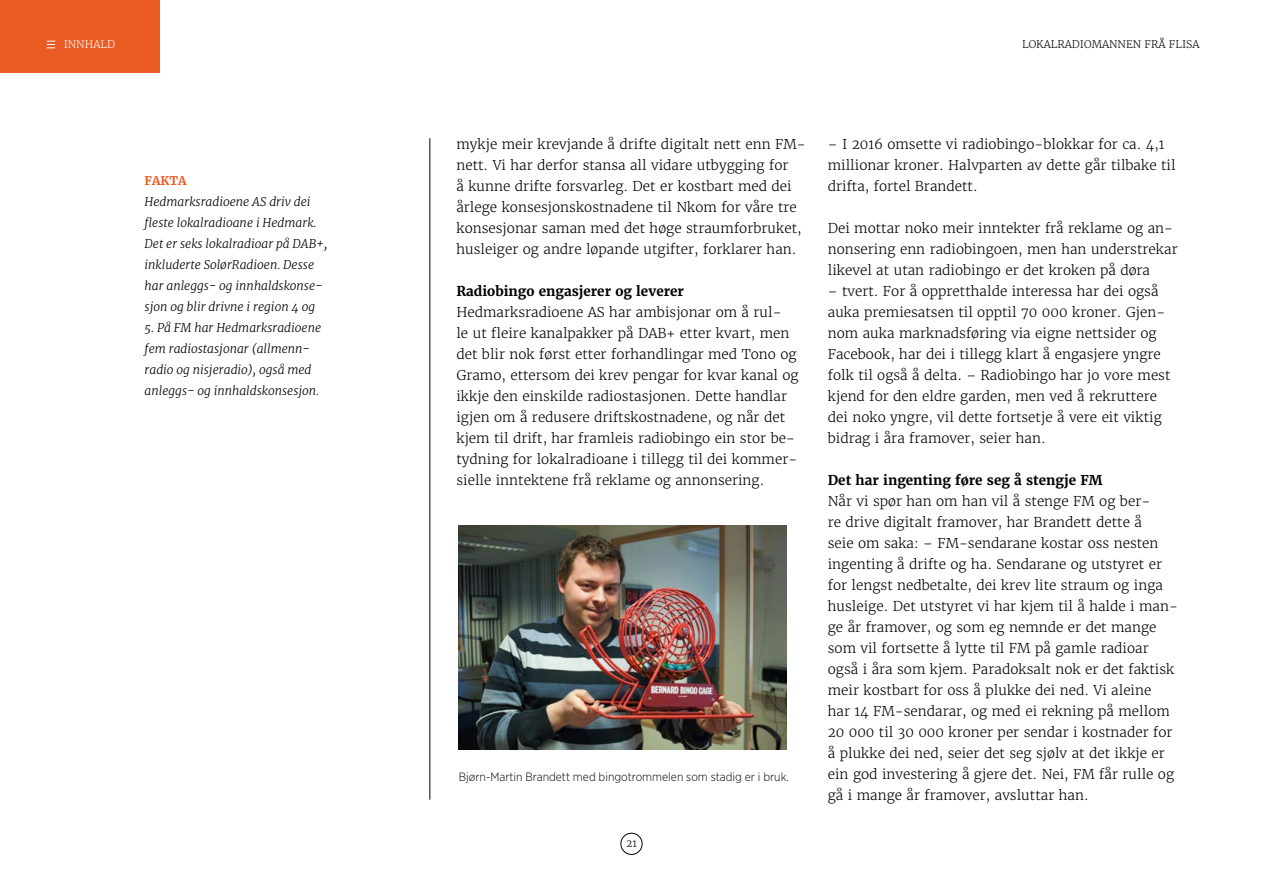
<style>
.page{position:relative;width:1263px;height:893px;background:#fff}
.page>*{position:absolute;margin:0;border:0;box-sizing:border-box;transform-origin:0 0}
.t1{font:300 13.5px/21px "Merriweather";color:#000}
.t2{font:700 13.5px "Merriweather";color:#000}
.t3{font:italic 300 12px/21px "Merriweather";color:#000}
.t4{font:300 12px "Gotham Narrow";color:#000}
.t5{font:700 12px "Merriweather";color:#eb5b24}
.t6{font:300 10.5px "Merriweather";color:#000}
.t7{font:300 10.5px "Merriweather";color:#fff}
</style>
<div class="page">
<img style="left:459px;top:526px;width:328px;height:223px">
<hr style="left:430px;top:138px;width:1px;height:662px;background:#000">
<div style="left:0;top:0;width:159px;height:72px;background:#eb5b24"></div>
<svg style="left:47px;top:41px;width:8px;height:7px"></svg>
<div style="left:620px;top:833px;width:22px;height:22px;border:1px solid #000;border-radius:50%"></div>
<p class="t7" style="left:64px;top:38px;width:53px">INNHALD</p>
<p class="t5" style="left:145px;top:173px;width:44px">FAKTA</p>
<p class="t3" style="left:145px;top:192px;width:185px">Hedmarksradioene AS driv dei fleste lokalradioane i Hedmark.<br>Det er seks lokalradioar på DAB+, inkluderte SolørRadioen. Desse har anleggs- og innhaldskonse&shy;sjon og blir drivne i region 4 og</p>
<p class="t3" style="left:145px;top:318px;width:178px">5. På FM har Hedmarksradioene fem radiostasjonar (allmenn&shy;radio og nisjeradio), også med anleggs- og innhaldskonsesjon.</p>
<p class="t6" style="left:1022px;top:38px;width:16px">Lokalradiomannen</p>
<p class="t6" style="left:1144px;top:38px;width:8px">frå</p>
<p class="t6" style="left:1169px;top:38px;width:14px">Flisa</p>
<p class="t1" style="left:456px;top:133px;width:351px">mykje meir krevjande å drifte digitalt nett enn FM&shy;nett. Vi har derfor stansa all vidare utbygging for<br>å kunne drifte forsvarleg. Det er kostbart med dei årlege konsesjonskostnadene til Nkom for våre tre konsesjonar saman med det høge straumforbruket, husleiger og andre løpande utgifter, forklarer han.</p>
<p class="t2" style="left:456px;top:282px;width:229px">Radiobingo engasjerer og leverer</p>
<p class="t1" style="left:456px;top:301px;width:344px">Hedmarksradioene AS har ambisjonar om å rul-<br>le ut fleire kanalpakker på DAB+ etter kvart, men det blir nok først etter forhandlingar med Tono og Gramo, ettersom dei krev pengar for kvar kanal og ikkje den einskilde radiostasjonen. Dette handlar igjen om å redusere driftskostnadene, og når det kjem til drift, har framleis radiobingo ein stor be&shy;tydning for lokalradioane i tillegg til dei kommer&shy;sielle inntektene frå reklame og annonsering.</p>
<p class="t4" style="left:459px;top:769px;width:331px">Bjørn-Martin Brandett med bingotrommelen som stadig er i bruk.</p>
<p class="t6" style="left:626px;top:837px;width:12px">21</p>
<p class="t1" style="left:828px;top:133px;width:349px">– I 2016 omsette vi radiobingo-blokkar for ca. 4,1 millionar kroner. Halvparten av dette går tilbake til drifta, fortel Brandett.</p>
<p class="t1" style="left:828px;top:217px;width:351px">Dei mottar noko meir inntekter frå reklame og an&shy;nonsering enn radiobingoen, men han understrekar likevel at utan radiobingo er det kroken på døra</p>
<p class="t1" style="left:828px;top:280px;width:344px">– tvert. For å oppretthalde interessa har dei også auka premiesatsen til opptil 70 000 kroner. Gjen&shy;nom auka marknadsføring via eigne nettsider og Facebook, har dei i tillegg klart å engasjere yngre folk til også å delta. – Radiobingo har jo vore mest kjend for den eldre garden, men ved å rekruttere dei noko yngre, vil dette fortsetje å vere eit viktig bidrag i åra framover, seier han.</p>
<p class="t2" style="left:828px;top:471px;width:276px">Det har ingenting føre seg å stengje FM</p>
<p class="t1" style="left:828px;top:490px;width:352px">Når vi spør han om han vil å stenge FM og ber-<br>re drive digitalt framover, har Brandett dette å<br>seie om saka: – FM-sendarane kostar oss nesten ingenting å drifte og ha. Sendarane og utstyret er for lengst nedbetalte, dei krev lite straum og inga husleige. Det utstyret vi har kjem til å halde i man&shy;ge år framover, og som eg nemnde er det mange som vil fortsette å lytte til FM på gamle radioar også i åra som kjem. Paradoksalt nok er det faktisk meir kostbart for oss å plukke dei ned. Vi aleine<br>har 14 FM-sendarar, og med ei rekning på mellom 20 000 til 30 000 kroner per sendar i kostnader for å plukke dei ned, seier det seg sjølv at det ikkje er ein god investering å gjere det. Nei, FM får rulle og gå i mange år framover, avsluttar han.</p>
</div>
